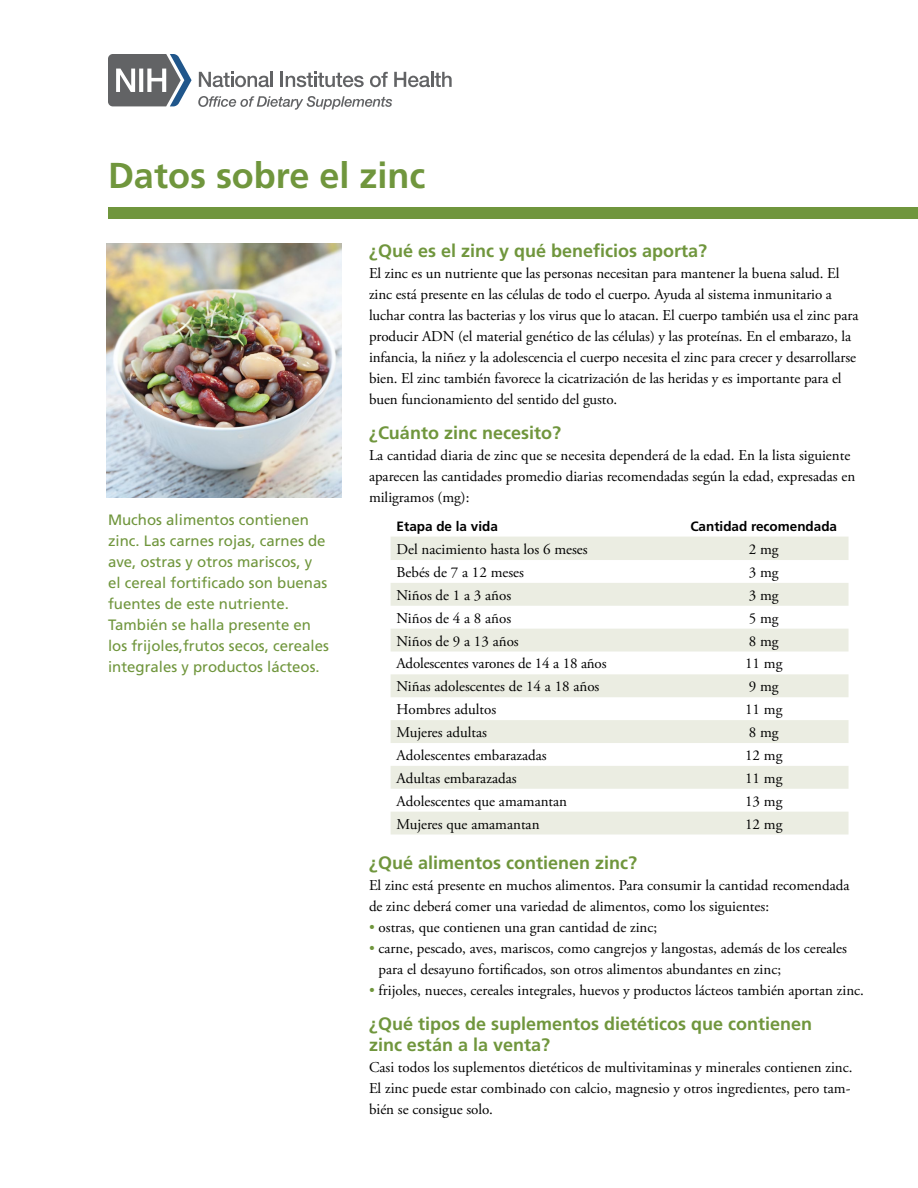
<style>
.page{position:relative;width:918px;height:1188px;background:#fff}
.page>*{position:absolute;margin:0;border:0;box-sizing:border-box;transform-origin:0 0}
.t1{font:700 36px "Frutiger";color:#70963d}
.t2{font:700 18px/21px "Frutiger";color:#70963d}
.t3{font:15px/21px "Adobe Garamond Pro";color:#000}
.t4{font:15px/21px "Frutiger";color:#70963d}
.t5{font:15px/21px "Adobe Garamond";color:#000}
.t6{font:700 13.5px "Frutiger";color:#000}
.s1{color:#70963d}
</style>
<div class="page">
<svg style="left:391px;top:537px;width:458px;height:298px;fill:#ebede2"></svg>
<img style="left:107px;top:244px;width:235px;height:253px">
<div style="left:108px;top:207px;width:810px;height:12px;background:#70963d"></div>
<svg style="left:198px;top:96px;width:194px;height:14px"></svg>
<svg style="left:199px;top:72px;width:70px;height:15px"></svg>
<hr style="left:270px;top:72px;width:3px;height:15px;background:#626365">
<svg style="left:281px;top:72px;width:83px;height:15px"></svg>
<svg style="left:370px;top:72px;width:18px;height:15px"></svg>
<svg style="left:394px;top:72px;width:58px;height:15px"></svg>
<svg style="left:108px;top:54px;width:84px;height:52px"></svg>
<h1 class="t1" style="left:108px;top:154px;width:319px">Datos sobre el zinc</h1>
<p class="t4" style="left:108px;top:509px;width:222px">Muchos alimentos contienen zinc. Las carnes rojas, carnes de ave, ostras y otros mariscos, y<br>el cereal fortificado son buenas fuentes de este nutriente.<br>También se halla presente en los frijoles,frutos secos, cereales integrales y productos lácteos.</p>
<p class="t2" style="left:369px;top:240px;width:340px">¿Qué es el zinc y qué beneficios aporta?</p>
<p class="t3" style="left:369px;top:263px;width:491px">El zinc es un nutriente que las personas necesitan para mantener la buena salud. El zinc está presente en las células de todo el cuerpo. Ayuda al sistema inmunitario a luchar contra las bacterias y los virus que lo atacan. El cuerpo también usa el zinc para producir ADN (el material genético de las células) y las proteínas. En el embarazo, la infancia, la niñez y la adolescencia el cuerpo necesita el zinc para crecer y desarrollarse bien. El zinc también favorece la cicatrización de las heridas y es importante para el buen funcionamiento del sentido del gusto.</p>
<p class="t2" style="left:369px;top:422px;width:194px">¿Cuánto zinc necesito?</p>
<p class="t3" style="left:369px;top:445px;width:488px">La cantidad diaria de zinc que se necesita dependerá de la edad. En la lista siguiente aparecen las cantidades promedio diarias recomendadas según la edad, expresadas en miligramos (mg):</p>
<p class="t6" style="left:397px;top:518px;width:103px">Etapa de la vida</p>
<p class="t6" style="left:690px;top:518px;width:148px">Cantidad recomendada</p>
<p class="t3" style="left:397px;top:539px;width:193px">Del nacimiento hasta los 6 meses</p>
<p class="t3" style="left:749px;top:539px;width:31px">2 mg</p>
<p class="t3" style="left:397px;top:562px;width:129px">Bebés de 7 a 12 meses</p>
<p class="t3" style="left:749px;top:562px;width:31px">3 mg</p>
<p class="t3" style="left:397px;top:585px;width:116px">Niños de 1 a 3 años</p>
<p class="t3" style="left:749px;top:585px;width:31px">3 mg</p>
<p class="t3" style="left:397px;top:608px;width:116px">Niños de 4 a 8 años</p>
<p class="t3" style="left:749px;top:608px;width:31px">5 mg</p>
<p class="t3" style="left:397px;top:631px;width:124px">Niños de 9 a 13 años</p>
<p class="t3" style="left:749px;top:631px;width:31px">8 mg</p>
<p class="t3" style="left:397px;top:654px;width:212px">Adolescentes varones de 14 a 18 años</p>
<p class="t3" style="left:745px;top:654px;width:39px">11 mg</p>
<p class="t3" style="left:397px;top:677px;width:204px">Niñas adolescentes de 14 a 18 años</p>
<p class="t3" style="left:749px;top:677px;width:31px">9 mg</p>
<p class="t3" style="left:397px;top:699px;width:101px">Hombres adultos</p>
<p class="t3" style="left:745px;top:699px;width:39px">11 mg</p>
<p class="t3" style="left:397px;top:722px;width:92px">Mujeres adultas</p>
<p class="t3" style="left:749px;top:722px;width:31px">8 mg</p>
<p class="t3" style="left:397px;top:745px;width:152px">Adolescentes embarazadas</p>
<p class="t3" style="left:745px;top:745px;width:39px">12 mg</p>
<p class="t3" style="left:397px;top:768px;width:122px">Adultas embarazadas</p>
<p class="t3" style="left:745px;top:768px;width:39px">11 mg</p>
<p class="t3" style="left:397px;top:791px;width:172px">Adolescentes que amamantan</p>
<p class="t3" style="left:745px;top:791px;width:39px">13 mg</p>
<p class="t3" style="left:397px;top:814px;width:144px">Mujeres que amamantan</p>
<p class="t3" style="left:745px;top:814px;width:39px">12 mg</p>
<p class="t2" style="left:369px;top:852px;width:270px">¿Qué alimentos contienen zinc?</p>
<p class="t3" style="left:369px;top:875px;width:482px">El zinc está presente en muchos alimentos. Para consumir la cantidad recomendada de zinc deberá comer una variedad de alimentos, como los siguientes:</p>
<p class="t3" style="left:369px;top:917px;width:290px"><span class="s1">•</span> ostras, que contienen una gran cantidad de zinc;</p>
<p class="t3" style="left:379px;top:938px;width:470px;text-indent:-10px"><span class="s1">•</span> carne, pescado, aves, mariscos, como cangrejos y langostas, además de los cereales para el desayuno fortificados, son otros alimentos abundantes en zinc;</p>
<p class="t3" style="left:369px;top:980px;width:497px"><span class="s1">•</span> frijoles, nueces, cereales integrales, huevos y productos lácteos también aportan zinc.</p>
<p class="t2" style="left:369px;top:1013px;width:445px">¿Qué tipos de suplementos dietéticos que contienen zinc están a la venta?</p>
<p class="t5" style="left:369px;top:1057px;width:485px">Casi todos los suplementos dietéticos de multivitaminas y minerales contienen zinc.<br>El zinc puede estar combinado con calcio, magnesio y otros ingredientes, pero tam&shy;bién se consigue solo.</p>
</div>
